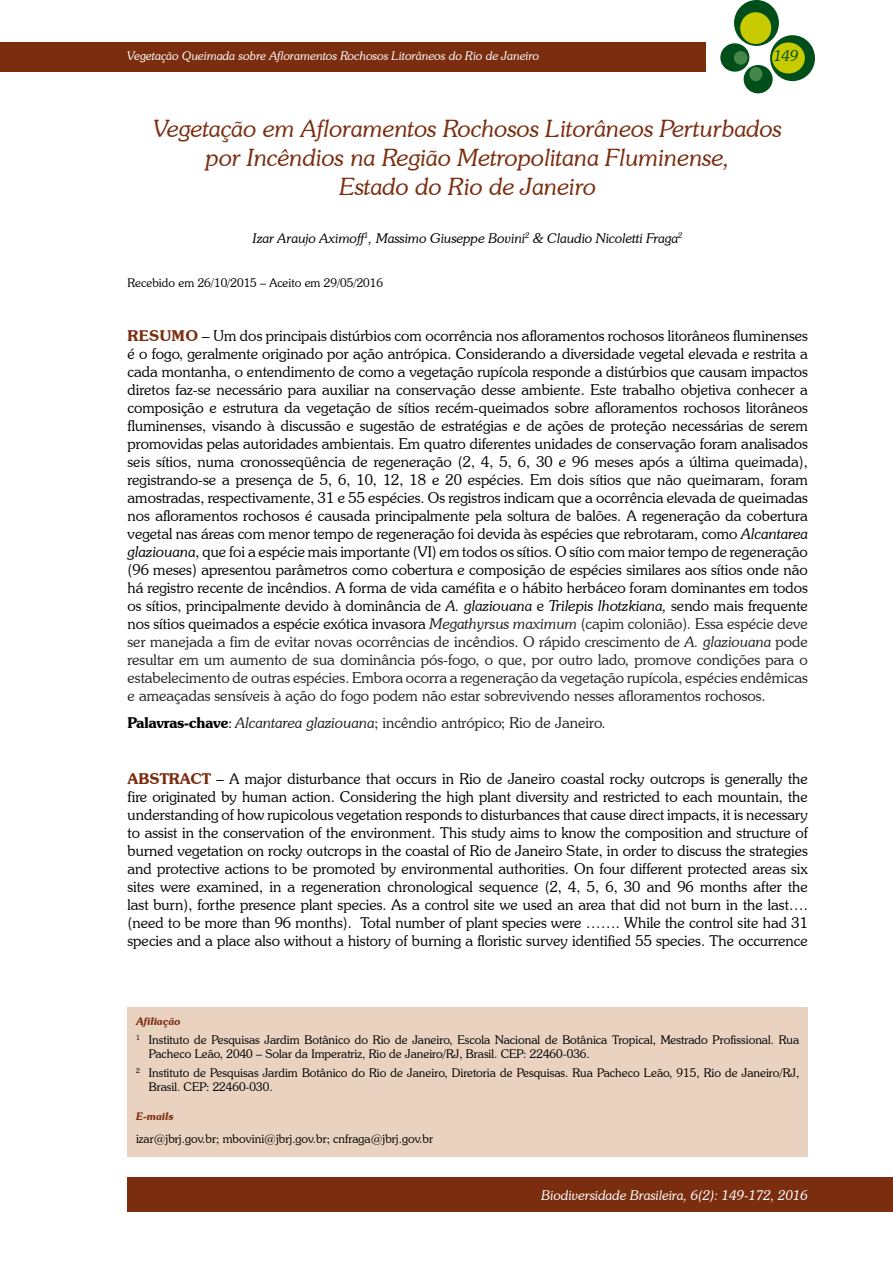
<style>
.page{position:relative;width:893px;height:1263px;background:#fff}
.page>*{position:absolute;margin:0;border:0;box-sizing:border-box;transform-origin:0 0}
.t1{font:italic 300 24px/28.8px "Souvenir IT Cby BT";color:#7b2d0f;text-align:center}
.t2{font:300 15px/18px "Souvenir IT Cby BT";color:#000;text-align:justify}
.t3{font:300 15px "Souvenir IT Cby BT";color:#231f20}
.t4{font:italic 300 15px "Souvenir IT Cby BT";color:#004e1a}
.t5{font:italic 300 13.5px "Souvenir IT Cby BT";color:#000}
.t6{font:italic 300 13.5px "Souvenir IT Cby BT";color:#fff}
.t7{font:300 12px/14.4px "Souvenir IT Cby BT";color:#000}
.t8{font:italic 300 12px "Souvenir IT Cby BT";color:#fff}
.t9{font:italic 600 10.5px "Souvenir IT Cby BT";color:#7b2d0f}
.s1{font-weight:600;color:#7b2d0f}
.s2{font-style:italic}
.s3{font-style:italic;color:#231f20}
.s4{color:#231f20}
.s5{font-weight:600;color:#000}
.s6{color:#000}
</style>
<div class="page">
<div style="left:0;top:43px;width:705px;height:29px;background:#7b2d0f"></div>
<div style="left:734px;top:0;width:45px;height:46px;background:#004e1a;border-radius:50%"></div>
<div style="left:770px;top:35px;width:45px;height:46px;background:#004e1a;border-radius:50%"></div>
<div style="left:720px;top:43px;width:29px;height:29px;background:#004e1a;border-radius:50%"></div>
<div style="left:744px;top:65px;width:29px;height:28px;background:#004e1a;border-radius:50%"></div>
<div style="left:740px;top:12px;width:31px;height:32px;background:#c8cb00;border-radius:50%"></div>
<div style="left:772px;top:42px;width:33px;height:31px;background:#c8cb00;border-radius:50%"></div>
<div style="left:734px;top:51px;width:13px;height:14px;background:#47864a;border-radius:50%"></div>
<div style="left:749px;top:67px;width:13px;height:14px;background:#47864a;border-radius:50%"></div>
<div style="left:128px;top:1178px;width:765px;height:34px;background:#7b2d0f"></div>
<div style="left:128px;top:1007px;width:680px;height:150px;background:#e9d2bf"></div>
<p class="t8" style="left:128px;top:48px;width:413px">Vegetação Queimada sobre Afloramentos Rochosos Litorâneos do Rio de Janeiro</p>
<p class="t4" style="left:774px;top:46px;width:26px">149</p>
<h1 class="t1" style="left:154px;top:114px;width:630px">Vegetação em Afloramentos Rochosos Litorâneos Perturbados por Incêndios na Região Metropolitana Fluminense,<br>Estado do Rio de Janeiro</h1>
<p class="t5" style="left:253px;top:230px;width:431px">Izar Araujo Aximoff<sup>1</sup>, Massimo Giuseppe Bovini<sup>2</sup> &amp; Claudio Nicoletti Fraga<sup>2</sup></p>
<p class="t7" style="left:128px;top:275px;width:257px">Recebido em 26/10/2015 – Aceito em 29/05/2016</p>
<p class="t2" style="left:128px;top:326px;width:682px"><span class="s1">RESUMO</span> – Um dos principais distúrbios com ocorrência nos afloramentos rochosos litorâneos fluminenses é o fogo, geralmente originado por ação antrópica. Considerando a diversidade vegetal elevada e restrita a cada montanha, o entendimento de como a vegetação rupícola responde a distúrbios que causam impactos diretos faz-se necessário para auxiliar na conservação desse ambiente. Este trabalho objetiva conhecer a composição e estrutura da vegetação de sítios recém-queimados sobre afloramentos rochosos litorâneos fluminenses, visando à discussão e sugestão de estratégias e de ações de proteção necessárias de serem promovidas pelas autoridades ambientais. Em quatro diferentes unidades de conservação foram analisados seis sítios, numa cronosseqüência de regeneração (2, 4, 5, 6, 30 e 96 meses após a última queimada), registrando-se a presença de 5, 6, 10, 12, 18 e 20 espécies. Em dois sítios que não queimaram, foram amostradas, respectivamente, 31 e 55 espécies. Os registros indicam que a ocorrência elevada de queimadas nos afloramentos rochosos é causada principalmente pela soltura de balões. A regeneração da cobertura vegetal nas áreas com menor tempo de regeneração foi devida às espécies que rebrotaram, como <span class="s2">Alcantarea glaziouana</span>, que foi a espécie mais importante (VI) em todos os sítios. O sítio com maior tempo de regeneração (96 meses) apresentou parâmetros como cobertura e composição de espécies similares aos sítios onde não há registro recente de incêndios. A forma de vida caméfita e o hábito herbáceo foram dominantes em todos os sítios, principalmente devido à dominância de <span class="s2">A. glaziouana</span> e <span class="s2">Trilepis lhotzkiana,</span> sendo mais frequente nos sítios queimados a espécie exótica invasora <span class="s3">Megathyrsus maximum</span> <span class="s4">(capim colonião)</span><span class="s3">.</span> <span class="s4">Essa espécie deve ser manejada a fim de evitar novas ocorrências de incêndios. O rápido crescimento de</span> <span class="s3">A. glaziouana</span> <span class="s4">pode resultar em um aumento de sua dominância pós-fogo, o que, por outro lado, promove condições para o estabelecimento de outras espécies. Embora ocorra a regeneração da vegetação rupícola, espécies endêmicas e ameaçadas sensíveis à ação do fogo podem não estar sobrevivendo nesses afloramentos rochosos.</span></p>
<p class="t3" style="left:128px;top:713px;width:480px"><span class="s5">Palavras-chave</span><span class="s6">:</span> <span class="s2">Alcantarea glaziouana</span>; incêndio antrópico; Rio de Janeiro.</p>
<p class="t2" style="left:128px;top:769px;width:682px"><span class="s1">ABSTRACT</span> – A major disturbance that occurs in Rio de Janeiro coastal rocky outcrops is generally the fire originated by human action. Considering the high plant diversity and restricted to each mountain, the understanding of how rupicolous vegetation responds to disturbances that cause direct impacts, it is necessary to assist in the conservation of the environment. This study aims to know the composition and structure of burned vegetation on rocky outcrops in the coastal of Rio de Janeiro State, in order to discuss the strategies and protective actions to be promoted by environmental authorities. On four different protected areas six sites were examined, in a regeneration chronological sequence (2, 4, 5, 6, 30 and 96 months after the last burn), forthe presence plant species. As a control site we used an area that did not burn in the last…. (need to be more than 96 months). Total number of plant species were ……. While the control site had 31 species and a place also without a history of burning a floristic survey identified 55 species. The occurrence</p>
<p class="t9" style="left:136px;top:1015px;width:46px">Afiliação</p>
<p class="t7" style="left:149px;top:1032px;width:652px;text-indent:-13px"><sup>1</sup> Instituto de Pesquisas Jardim Botânico do Rio de Janeiro, Escola Nacional de Botânica Tropical, Mestrado Profissional. Rua<br>Pacheco Leão, 2040 – Solar da Imperatriz, Rio de Janeiro/RJ, Brasil. CEP: 22460-036.</p>
<p class="t7" style="left:149px;top:1065px;width:652px;text-indent:-13px"><sup>2</sup> Instituto de Pesquisas Jardim Botânico do Rio de Janeiro, Diretoria de Pesquisas. Rua Pacheco Leão, 915, Rio de Janeiro/RJ,<br>Brasil. CEP: 22460-030.</p>
<p class="t9" style="left:136px;top:1110px;width:39px">E-mails</p>
<p class="t7" style="left:136px;top:1131px;width:299px">izar@jbrj.gov.br; mbovini@jbrj.gov.br; cnfraga@jbrj.gov.br</p>
<p class="t6" style="left:541px;top:1187px;width:268px">Biodiversidade Brasileira, 6(2): 149-172, 2016</p>
</div>
